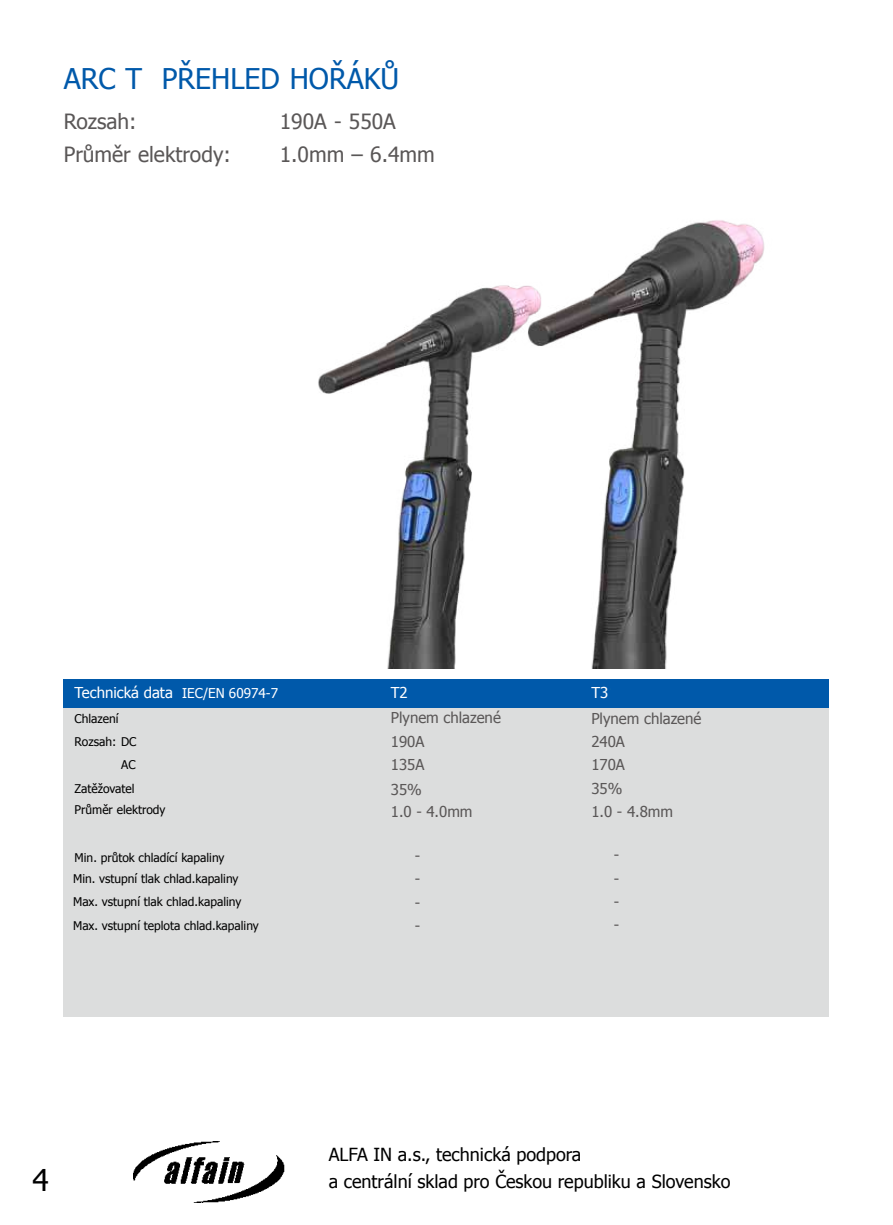
<style>
.page{position:relative;width:893px;height:1225px;background:#fff}
.page>*{position:absolute;margin:0;border:0;box-sizing:border-box;transform-origin:0 0}
.t1{font:30px "Tahoma";color:#000}
.t2{font:28.5px "Tahoma";color:#0059aa}
.t3{font:21px "Tahoma";color:#5a5757}
.t4{font:18px/27px "Tahoma";color:#000}
.t5{font:15px/23.2px "Tahoma";color:#5a5757}
.t6{font:15px "Tahoma";color:#fff}
.t7{font:13.5px "Tahoma";color:#fff}
.t8{font:12px/23.2px "Tahoma";color:#000}
</style>
<div class="page">
<img style="left:133px;top:1141px;width:152px;height:61px">
<div style="left:64px;top:679px;width:765px;height:29px;background:#0059aa"></div>
<div style="left:64px;top:708px;width:765px;height:308px;background:#dcdddd"></div>
<img style="left:318px;top:287px;width:171px;height:382px">
<img style="left:489px;top:220px;width:276px;height:449px">
<h2 class="t2" style="left:64px;top:60px;width:19px">ARC</h2>
<h2 class="t2" style="left:125px;top:60px;width:183px">T PŘEHLED HOŘÁKŮ</h2>
<h3 class="t3" style="left:64px;top:108px;width:74px">Rozsah:</h3>
<h3 class="t3" style="left:280px;top:108px;width:118px">190A - 550A</h3>
<h3 class="t3" style="left:64px;top:141px;width:169px">Průměr elektrody:</h3>
<h3 class="t3" style="left:280px;top:141px;width:157px">1.0mm – 6.4mm</h3>
<p class="t6" style="left:75px;top:683px;width:100px">Technická data</p>
<p class="t8" style="left:75px;top:706px;width:45px">Chlazení</p>
<p class="t8" style="left:75px;top:729px;width:55px;text-align:right">Rozsah: DC<br>AC</p>
<p class="t7" style="left:182px;top:684px;width:97px">IEC/EN 60974-7</p>
<p class="t6" style="left:391px;top:683px;width:18px">T2</p>
<p class="t5" style="left:391px;top:705px;width:112px">Plynem chlazené</p>
<p class="t5" style="left:391px;top:729px;width:35px">190A<br>135A</p>
<p class="t6" style="left:591px;top:683px;width:18px">T3</p>
<p class="t5" style="left:591px;top:729px;width:35px">240A<br>170A</p>
<p class="t5" style="left:591px;top:706px;width:112px">Plynem chlazené</p>
<p class="t8" style="left:75px;top:777px;width:92px;line-height:21.3px">Zatěžovatel<br>Průměr elektrody</p>
<p class="t8" style="left:73px;top:846px;width:167px;line-height:21px">Min. průtok chladící kapaliny<br>Min. vstupní tlak chlad.kapaliny</p>
<p class="t8" style="left:73px;top:913px;width:187px">Max. vstupní teplota chlad.kapaliny</p>
<p class="t8" style="left:73px;top:889px;width:170px">Max. vstupní tlak chlad.kapaliny</p>
<p class="t5" style="left:391px;top:778px;width:83px;line-height:21.6px">35%<br>1.0 - 4.0mm</p>
<p class="t5" style="left:415px;top:843px;width:7px;text-align:justify">- - - -</p>
<p class="t5" style="left:591px;top:777px;width:83px;line-height:22px">35%<br>1.0 - 4.8mm</p>
<p class="t5" style="left:614px;top:842px;width:7px;text-align:justify">- - - -</p>
<h1 class="t1" style="left:32px;top:1159px;width:18px">4</h1>
<h3 class="t4" style="left:329px;top:1140px;width:403px">ALFA IN a.s., technická podpora<br>a centrální sklad pro Českou republiku a Slovensko</h3>
</div>
